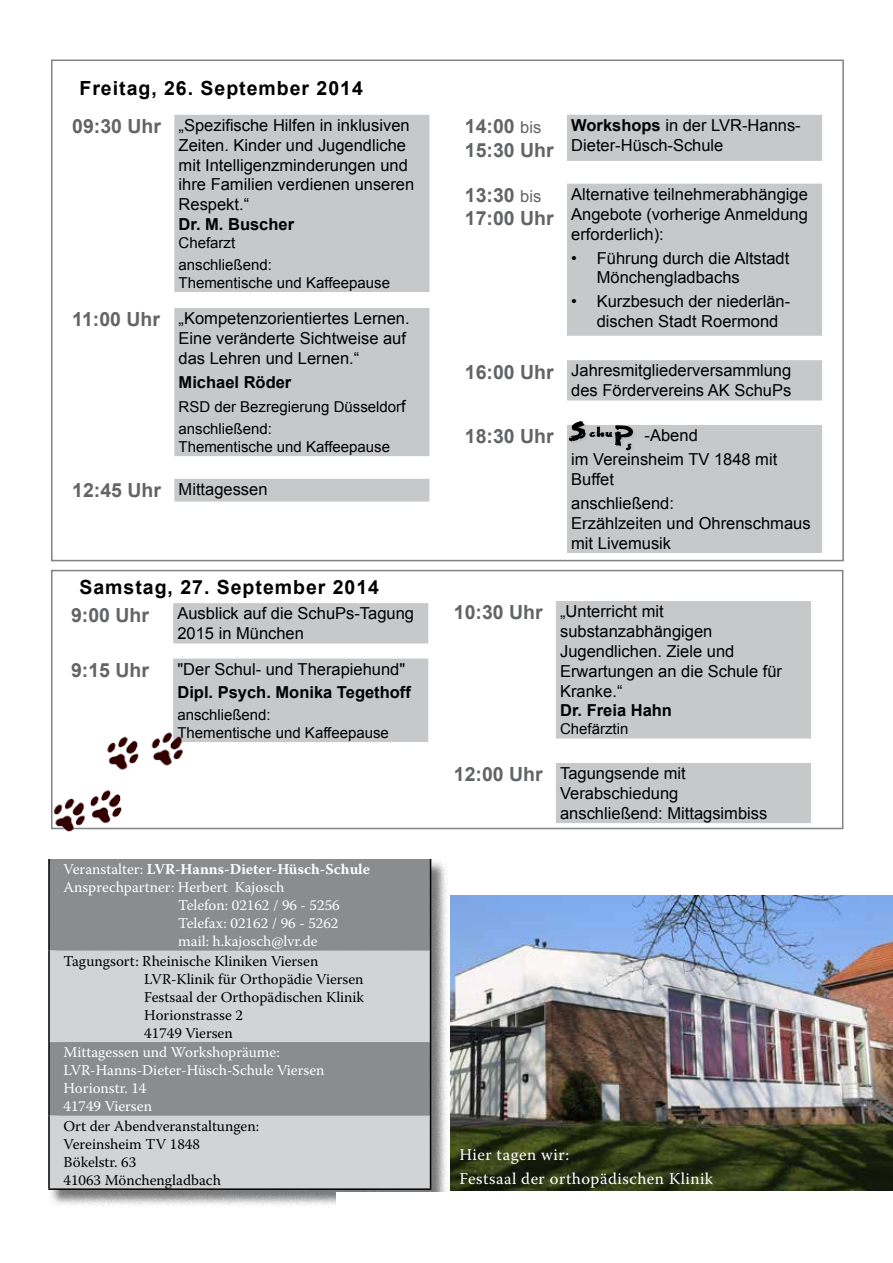
<style>
.page{position:relative;width:893px;height:1263px;background:#fff}
.page>*{position:absolute;margin:0;border:0;box-sizing:border-box;transform-origin:0 0}
.t1{font:700 19.5px/23.4px "Arial";color:#636466}
.t2{font:700 19.5px "Arial";letter-spacing:.05em;color:#000}
.t3{font:16.5px/19.8px "Arial";color:#000}
.t4{font:700 16.5px "Arial";color:#000}
.t5{font:16.5px/24.2px "Warnock Pro";letter-spacing:.03em;color:#fff}
.t6{font:15px/18px "Warnock Pro";color:#000}
.t7{font:15px/18px "Warnock Pro";color:#fff}
.t8{font:15px/22.2px "Arial";color:#000}
.t9{font:700 15px "Warnock Pro";color:#fff}
.s1{font-weight:700;font-size:19.5px;color:#636466}
.s2{font-size:16.5px}
.s3{font-weight:400}
.s4{font-weight:400;font-size:16.5px}
.s5{font-weight:700}
</style>
<div class="page">
<svg style="left:174px;top:115px;width:255px;height:387px;background:#cacbcd"></svg>
<div style="left:174px;top:293px;width:255px;height:15px;background:#fff"></div>
<div style="left:51px;top:570px;width:792px;height:259px;border:2px solid #808285"></div>
<svg style="left:173px;top:603px;width:255px;height:139px;background:#cdcecf"></svg>
<svg style="left:556px;top:601px;width:255px;height:222px;background:#cdcecf"></svg>
<svg style="left:567px;top:115px;width:255px;height:438px;fill:#c7c8ca"></svg>
<div style="left:49px;top:859px;width:399px;height:348px;background:#000;opacity:.54"></div>
<div style="left:50px;top:859px;width:380px;height:91px;background:#8a8c8e"></div>
<svg style="left:50px;top:950px;width:380px;height:238px;background:#babcbe"></svg>
<hr style="left:48px;top:950px;width:2px;height:92px;background:#000">
<hr style="left:430px;top:950px;width:1px;height:92px;background:#000">
<hr style="left:48px;top:1042px;width:2px;height:73px;background:#000">
<hr style="left:430px;top:1042px;width:1px;height:73px;background:#000">
<hr style="left:48px;top:1115px;width:2px;height:73px;background:#000">
<hr style="left:48px;top:1188px;width:383px;height:2px;background:#000">
<hr style="left:430px;top:1115px;width:1px;height:73px;background:#000">
<hr style="left:48px;top:859px;width:2px;height:91px;background:#000">
<hr style="left:430px;top:859px;width:1px;height:91px;background:#000">
<img style="left:451px;top:896px;width:442px;height:295px">
<img style="left:51px;top:719px;width:162px;height:113px">
<svg style="left:569px;top:421px;width:67px;height:31px;background:#9f9fa0"></svg>
<div style="left:336px;top:1192px;width:531px;height:59px;background:#fff"></div>
<p class="t2" style="left:80px;top:76px;width:285px">Freitag, 26. September 2014</p>
<p class="t3" style="left:179px;top:116px;width:237px;text-indent:-106px"><span class="s1">09:30 Uhr</span> „Spezifische Hilfen in inklusiven<br>Zeiten. Kinder und Jugendliche mit Intelligenzminderungen und ihre Familien verdienen unseren<br>Respekt.“</p>
<p class="t4" style="left:179px;top:213px;width:117px">Dr. M. Buscher</p>
<p class="t8" style="left:179px;top:232px;width:95px">Chefarzt anschließend:</p>
<p class="t8" style="left:179px;top:272px;width:213px">Thementische und Kaffeepause</p>
<p class="t3" style="left:179px;top:308px;width:233px;text-indent:-106px"><span class="s1">11:00 Uhr</span> „Kompetenzorientiertes Lernen.<br>Eine veränderte Sichtweise auf das Lehren und Lernen.“</p>
<p class="t4" style="left:179px;top:371px;width:114px">Michael Röder</p>
<p class="t8" style="left:179px;top:395px;width:229px">RSD der Bezregierung Düsseldor<span class="s2">f </span>anschließend:</p>
<p class="t8" style="left:179px;top:436px;width:213px">Thementische und Kaffeepause</p>
<p class="t3" style="left:72px;top:480px;width:197px"><span class="s1">12:45 Uhr</span> Mittagessen</p>
<p class="t2" style="left:80px;top:574px;width:301px">Samstag, 27. September 2014</p>
<p class="t1" style="left:71px;top:604px;width:80px">9:00 Uhr</p>
<p class="t3" style="left:177px;top:604px;width:238px">Ausblick auf die SchuPs-Tagung<br>2015 in München</p>
<p class="t1" style="left:71px;top:659px;width:80px">9:15 Uhr</p>
<p class="t3" style="left:177px;top:659px;width:229px">"Der Schul- und Therapiehund"</p>
<p class="t4" style="left:177px;top:681px;width:235px">Dipl. Psych. Monika Tegethoff</p>
<p class="t8" style="left:177px;top:706px;width:213px;line-height:18px">anschließend:<br>Thementische und Kaffeepause</p>
<p class="t9" style="left:63px;top:860px;width:308px"><span class="s3">Veranstalter:</span> LVR-Hanns-Dieter-Hüsch-Schule</p>
<p class="t7" style="left:63px;top:878px;width:222px">Ansprechpartner: Herbert Kajosch</p>
<p class="t7" style="left:178px;top:896px;width:163px">Telefon: 02162 / 96 - 5256</p>
<p class="t7" style="left:178px;top:914px;width:162px">Telefax: 02162 / 96 - 5262</p>
<p class="t7" style="left:178px;top:932px;width:141px">mail: h.kajosch@lvr.de</p>
<p class="t6" style="left:144px;top:952px;width:221px;text-indent:-81px">Tagungsort: Rheinische Kliniken Viersen<br>LVR-Klinik für Orthopädie Viersen<br>Festsaal der Orthopädischen Klinik<br>Horionstrasse 2<br>41749 Viersen</p>
<p class="t7" style="left:63px;top:1043px;width:263px">Mittagessen und Workshopräume:<br>LVR-Hanns-Dieter-Hüsch-Schule Viersen<br>Horionstr. 14<br>41749 Viersen</p>
<p class="t6" style="left:63px;top:1117px;width:197px">Ort der Abendveranstaltungen:<br>Vereinsheim TV 1848<br>Bökelstr. 63<br>41063 Mönchengladbach</p>
<p class="t1" style="left:465px;top:115px;width:90px">14:00 <span class="s4">bis<br></span>15:30 Uhr</p>
<p class="t3" style="left:571px;top:116px;width:231px"><span class="s5">Workshops</span> in der LVR-Hanns-<br>Dieter-Hüsch-Schule</p>
<p class="t1" style="left:465px;top:184px;width:90px">13:30 <span class="s4">bis<br></span>17:00 Uhr</p>
<p class="t3" style="left:571px;top:184px;width:238px;text-align:justify">Alternative teilnehmerabhängige Angebote (vorherige Anmeldung erforderlich):</p>
<p class="t3" style="left:597px;top:248px;width:194px;text-indent:-26px">• Führung durch die Altstadt<br>Mönchengladbachs</p>
<p class="t3" style="left:597px;top:292px;width:195px;text-indent:-26px">• Kurzbesuch der niederlän&shy;dischen Stadt Roermond</p>
<p class="t3" style="left:465px;top:361px;width:328px;text-align:right"><span class="s1">16:00 Uhr</span> Jahresmitgliederversammlung des Fördervereins AK SchuPs</p>
<p class="t1" style="left:465px;top:425px;width:90px">18:30 Uhr</p>
<p class="t3" style="left:571px;top:424px;width:208px;line-height:24px;text-align:center">-Abend<br>im Vereinsheim TV 1848 mit</p>
<p class="t3" style="left:571px;top:467px;width:104px;line-height:24px">Buffet anschließend:</p>
<p class="t3" style="left:571px;top:513px;width:241px">Erzählzeiten und Ohrenschmaus mit Livemusik</p>
<p class="t3" style="left:560px;top:602px;width:223px;text-indent:-106px"><span class="s1">10:30 Uhr</span> „Unterricht mit substanzabhängigen<br>Jugendlichen. Ziele und<br>Erwartungen an die Schule für<br>Kranke.“</p>
<p class="t4" style="left:560px;top:700px;width:113px">Dr. Freia Hahn</p>
<p class="t8" style="left:560px;top:718px;width:70px">Chefärztin</p>
<p class="t3" style="left:560px;top:764px;width:209px;text-indent:-106px"><span class="s1">12:00 Uhr</span> Tagungsende mit<br>Verabschiedung anschließend: Mittagsimbiss</p>
<p class="t5" style="left:459px;top:1142px;width:255px">Hier tagen wir:<br>Festsaal der orthopädischen Klinik</p>
</div>
